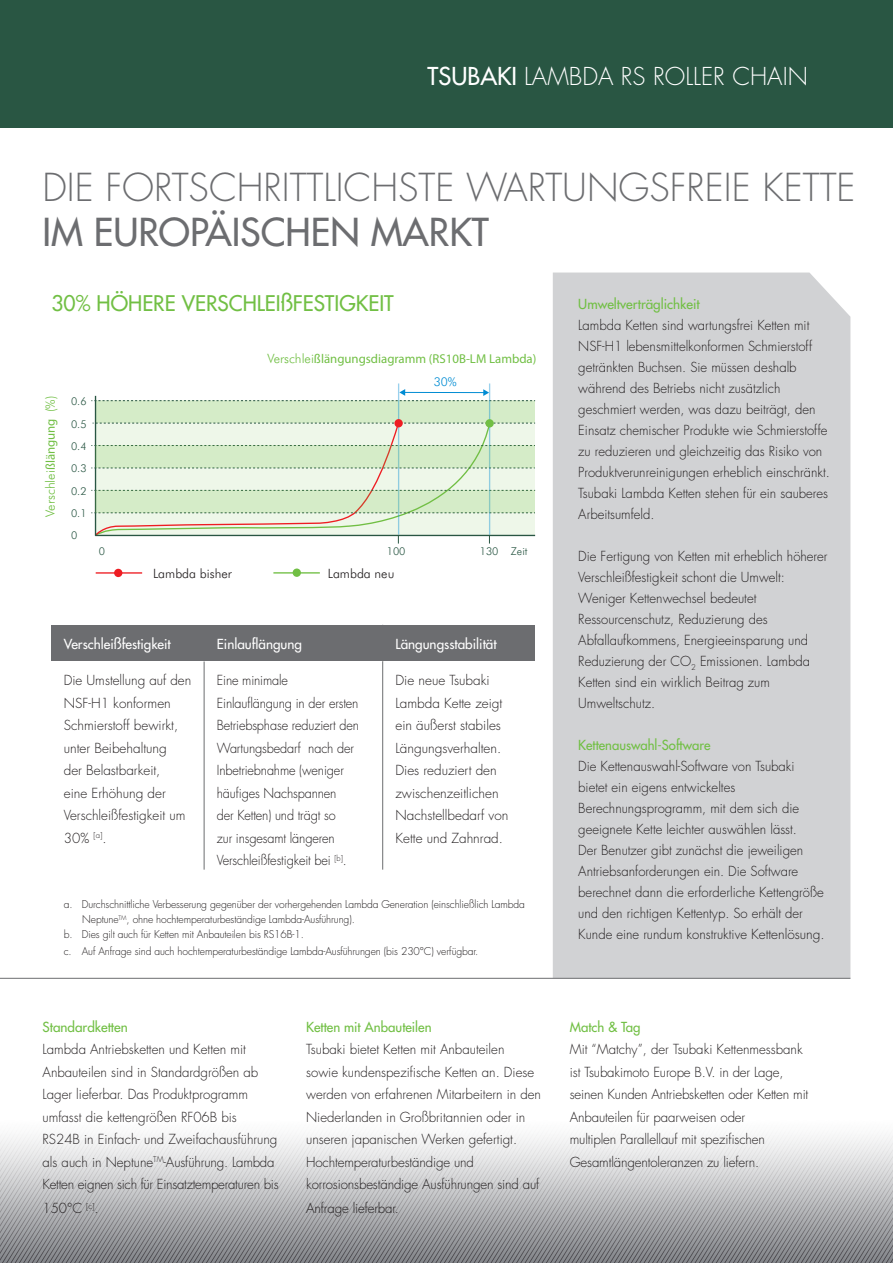
<style>
.page{position:relative;width:893px;height:1263px;background:#fff}
.page>*{position:absolute;margin:0;border:0;box-sizing:border-box;transform-origin:0 0}
.t1{font:300 37.5px "Futura Std";color:#6c6d70}
.t2{font:500 37.5px "Futura Std";color:#6c6d70}
.t3{font:300 24px "Futura Std";color:#fff}
.Subje_1{font:500 21px "Futura Std";color:#71bf44}
.PLATTE_TEKST_DS{font:300 13.5px/21px "Futura Std";color:#231f20}
.PLATTE_TEKST_DS-2{font:300 13.5px/22.5px "Futura Std";color:#231f20;scale:.94 1}
.KOP_DS{font:500 13.5px "Futura Std";color:#71bf44}
.PLATTE_TEKST_DS-3{font:300 13.5px/22.5px "Futura Std";letter-spacing:-.02em;color:#231f20}
.PLATTE_TEKST_DS-4{font:500 13.5px "Futura Std";color:#fff}
.t4{font:12.9px "Myriad Pro";color:#71bf44}
.t5{font:300 12.9px "Futura BT";color:#231f20}
.t6{font:300 12.9px "Futura BT";color:#71bf44}
.t7{font:300 12.15px "Futura BT";color:#008cd3}
.t8{font:300 10.8px/22.4px "Futura BT";color:#295643;text-align:justify}
.PLATTE_TEKST_DS-5{font:300 10.5px "Futura Std";letter-spacing:-.01em;color:#231f20}
.s1{font-weight:500}
.s2{font-family:"Futura BT";font-weight:300}
.s3{font-family:"Myriad Pro";font-weight:400}
</style>
<div class="page">
<img style="left:0;top:316px;width:893px;height:947px">
<div style="left:95px;top:401px;width:440px;height:22px;background:#d5ecc8"></div>
<hr style="left:398px;top:383px;width:1px;height:152px;background:#008cd3">
<hr style="left:489px;top:383px;width:1px;height:152px;background:#008cd3">
<svg style="left:91px;top:389px;width:444px;height:12px"></svg>
<div style="left:293px;top:568px;width:8px;height:9px;background:#71bf44;border-radius:50%"></div>
<div style="left:114px;top:569px;width:8px;height:8px;background:#ee1d23;border-radius:50%"></div>
<hr style="left:273px;top:572px;width:47px;height:1px;background:#71bf44">
<hr style="left:96px;top:572px;width:46px;height:2px;background:#ee1d23">
<hr style="left:95px;top:396px;width:1px;height:140px;background:#295643">
<svg style="left:394px;top:419px;width:9px;height:8px"></svg>
<svg style="left:485px;top:419px;width:9px;height:8px"></svg>
<svg style="left:91px;top:421px;width:444px;height:122px;background:#ddebd4"></svg>
<div style="left:553px;top:272px;width:297px;height:706px;background:#d1d2d4"></div>
<div style="left:0;top:0;width:893px;height:128px;background:#295643"></div>
<img style="left:0;top:316px;width:4px;height:265px">
<div style="left:52px;top:625px;width:483px;height:36px;background:#6c6d70"></div>
<hr style="left:0;top:978px;width:850px;height:1px;background:#6c6d70">
<hr style="left:204px;top:661px;width:1px;height:209px;background:#6c6d70">
<hr style="left:382px;top:661px;width:1px;height:209px;background:#6c6d70">
<h2 class="t3" style="left:428px;top:62px;width:382px"><span class="s1">TSUBAKI</span> LAMBDA RS ROLLER CHAIN</h2>
<p class="t1" style="left:43px;top:165px;width:814px">DIE FORTSCHRITTLICHSTE WARTUNGSFREIE KETTE</p>
<p class="t2" style="left:43px;top:209px;width:448px">IM EUROPÄISCHEN MARKT</p>
<p class="Subje_1" style="left:51px;top:290px;width:344px">30% HÖHERE VERSCHLEIßFESTIGKEIT</p>
<p class="t4" style="left:267px;top:351px;width:270px"><span class="s2">Verschlei</span>ßlängungsdiagramm (RS10B-LM Lambda)</p>
<p class="t6" style="left:42px;top:517px;width:123px;rotate:-90deg">Verschlei<span class="s3">ßlängung</span> (%)</p>
<p class="t8" style="left:71px;top:390px;width:17px">0.6<br>0.5<br>0.4<br>0.3<br>0.2<br>0.1<br>0</p>
<p class="t7" style="left:434px;top:374px;width:24px">30%</p>
<p class="t8" style="left:99px;top:540px;width:8px">0</p>
<p class="t8" style="left:387px;top:540px;width:20px">100</p>
<p class="t8" style="left:480px;top:540px;width:49px">130 Zeit</p>
<p class="t5" style="left:153px;top:565px;width:80px">Lambda bisher</p>
<p class="t5" style="left:328px;top:565px;width:68px">Lambda neu</p>
<p class="PLATTE_TEKST_DS-4" style="left:64px;top:635px;width:109px">Verschleißfestigkeit</p>
<p class="PLATTE_TEKST_DS-4" style="left:217px;top:635px;width:87px">Einlauflängung</p>
<p class="PLATTE_TEKST_DS-4" style="left:395px;top:635px;width:103px">Längungsstabilität</p>
<p class="PLATTE_TEKST_DS" style="left:64px;top:670px;width:129px;line-height:22.5px">Die Umstellung auf den<br>NSF-H1 konformen<br>Schmierstoff bewirkt, unter Beibehaltung<br>der Belastbarkeit,<br>eine Erhöhung der<br>Verschleißfestigkeit um<br>30% <sup>[a]</sup>.</p>
<p class="PLATTE_TEKST_DS-2" style="left:217px;top:670px;width:153px">Eine minimale<br>Einlauflängung in der ersten<br>Betriebsphase reduziert den<br>Wartungsbedarf nach der<br>Inbetriebnahme (weniger häufiges Nachspannen<br>der Ketten) und trägt so<br>zur insgesamt längeren<br>Verschleißfestigkeit bei <sup>[b]</sup>.</p>
<p class="PLATTE_TEKST_DS" style="left:395px;top:670px;width:108px;line-height:22.5px">Die neue Tsubaki<br>Lambda Kette zeigt ein äußerst stabiles<br>Längungsverhalten.</p>
<p class="PLATTE_TEKST_DS" style="left:395px;top:760px;width:105px;line-height:22.5px">Dies reduziert den zwischenzeitlichen</p>
<p class="PLATTE_TEKST_DS" style="left:395px;top:805px;width:114px">Nachstellbedarf von</p>
<p class="PLATTE_TEKST_DS" style="left:395px;top:828px;width:109px">Kette und Zahnrad.</p>
<p class="PLATTE_TEKST_DS-5" style="left:64px;top:898px;width:463px">a. Durchschnittliche Verbesserung gegenüber der vorhergehenden Lambda Generation (einschließlich Lambda</p>
<p class="PLATTE_TEKST_DS-5" style="left:82px;top:913px;width:274px">Neptune<sup>TM</sup>, ohne hochtemperaturbeständige Lambda-Ausführung).</p>
<p class="PLATTE_TEKST_DS-5" style="left:64px;top:928px;width:242px">b. Dies gilt auch für Ketten mit Anbauteilen bis RS16B-1.</p>
<p class="PLATTE_TEKST_DS-5" style="left:64px;top:944px;width:416px">c. Auf Anfrage sind auch hochtemperaturbeständige Lambda-Ausführungen (bis 230°C) verfügbar.</p>
<p class="KOP_DS" style="left:43px;top:1018px;width:87px">Standardketten</p>
<p class="PLATTE_TEKST_DS" style="left:43px;top:1039px;width:205px">Lambda Antriebsketten und Ketten mit</p>
<p class="PLATTE_TEKST_DS" style="left:43px;top:1061px;width:217px">Anbauteilen sind in Standardgrößen ab</p>
<p class="PLATTE_TEKST_DS" style="left:43px;top:1084px;width:207px">Lager lieferbar. Das Produktprogramm</p>
<p class="PLATTE_TEKST_DS" style="left:43px;top:1106px;width:196px">umfasst die kettengrößen RF06B bis</p>
<p class="PLATTE_TEKST_DS" style="left:43px;top:1129px;width:236px">RS24B in Einfach- und Zweifachausführung</p>
<p class="PLATTE_TEKST_DS-3" style="left:43px;top:1151px;width:238px">als auch in Neptune<sup>TM</sup>-Ausführung. Lambda<br>Ketten eignen sich für Einsatztemperaturen bis</p>
<p class="PLATTE_TEKST_DS" style="left:43px;top:1198px;width:58px">150°C <sup>[c]</sup>.</p>
<p class="KOP_DS" style="left:306px;top:1018px;width:127px">Ketten mit Anbauteilen</p>
<p class="PLATTE_TEKST_DS" style="left:306px;top:1039px;width:200px">Tsubaki bietet Ketten mit Anbauteilen</p>
<p class="PLATTE_TEKST_DS" style="left:306px;top:1061px;width:229px">sowie kundenspezifische Ketten an. Diese</p>
<p class="PLATTE_TEKST_DS" style="left:306px;top:1084px;width:236px">werden von erfahrenen Mitarbeitern in den</p>
<p class="PLATTE_TEKST_DS" style="left:306px;top:1106px;width:221px">Niederlanden in Großbritannien oder in</p>
<p class="PLATTE_TEKST_DS" style="left:306px;top:1128px;width:235px;line-height:22.5px">unseren japanischen Werken gefertigt.<br>Hochtemperaturbeständige und korrosionsbeständige Ausführungen sind auf</p>
<p class="PLATTE_TEKST_DS" style="left:306px;top:1198px;width:94px">Anfrage lieferbar.</p>
<p class="KOP_DS" style="left:578px;top:295px;width:123px">Umweltverträglichkeit</p>
<p class="PLATTE_TEKST_DS" style="left:578px;top:315px;width:253px">Lambda Ketten sind wartungsfrei Ketten mit NSF-H1 lebensmittelkonformen Schmierstoff getränkten Buchsen. Sie müssen deshalb während des Betriebs nicht zusätzlich geschmiert werden, was dazu beiträgt, den Einsatz chemischer Produkte wie Schmierstoffe zu reduzieren und gleichzeitig das Risiko von Produktverunreinigungen erheblich einschränkt.</p>
<p class="PLATTE_TEKST_DS" style="left:578px;top:483px;width:251px">Tsubaki Lambda Ketten stehen für ein sauberes<br>Arbeitsumfeld.</p>
<p class="PLATTE_TEKST_DS" style="left:578px;top:546px;width:251px">Die Fertigung von Ketten mit erheblich höherer<br>Verschleißfestigkeit schont die Umwelt:</p>
<p class="PLATTE_TEKST_DS" style="left:578px;top:588px;width:233px">Weniger Kettenwechsel bedeutet Ressourcenschutz, Reduzierung des Abfallaufkommens, Energieeinsparung und Reduzierung der CO<sub>2</sub> Emissionen. Lambda</p>
<p class="PLATTE_TEKST_DS" style="left:578px;top:672px;width:193px">Ketten sind ein wirklich Beitrag zum<br>Umweltschutz.</p>
<p class="KOP_DS" style="left:578px;top:736px;width:134px">Kettenauswahl-Software</p>
<p class="PLATTE_TEKST_DS" style="left:578px;top:756px;width:218px">Die Kettenauswahl-Software von Tsubaki</p>
<p class="PLATTE_TEKST_DS" style="left:578px;top:777px;width:247px">bietet ein eigens entwickeltes Berechnungsprogramm, mit dem sich die geeignete Kette leichter auswählen lässt.<br>Der Benutzer gibt zunächst die jeweiligen Antriebsanforderungen ein. Die Software berechnet dann die erforderliche Kettengröße</p>
<p class="PLATTE_TEKST_DS" style="left:578px;top:903px;width:248px">und den richtigen Kettentyp. So erhält der<br>Kunde eine rundum konstruktive Kettenlösung.</p>
<p class="KOP_DS" style="left:570px;top:1018px;width:72px">Match &amp; Tag</p>
<p class="PLATTE_TEKST_DS" style="left:570px;top:1039px;width:234px">Mit “Matchy”, der Tsubaki Kettenmessbank</p>
<p class="PLATTE_TEKST_DS" style="left:570px;top:1061px;width:240px;line-height:22.5px">ist Tsubakimoto Europe B.V. in der Lage, seinen Kunden Antriebsketten oder Ketten mit</p>
<p class="PLATTE_TEKST_DS" style="left:570px;top:1106px;width:197px;line-height:22.5px">Anbauteilen für paarweisen oder multiplen Parallellauf mit spezifischen<br>Gesamtlängentoleranzen zu liefern.</p>
</div>
